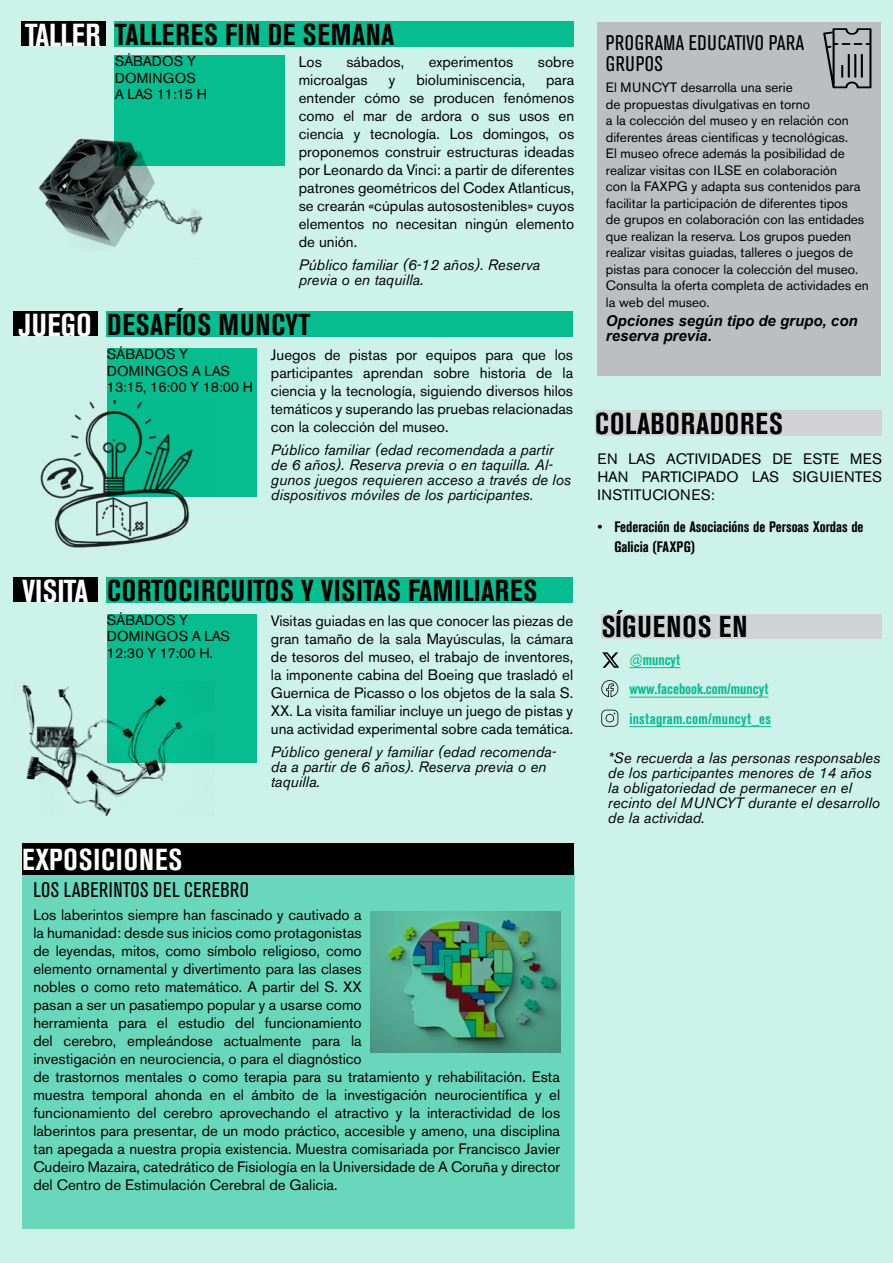
<style>
.page{position:relative;width:893px;height:1263px;background:#cdf2e9}
.page>*{position:absolute;margin:0;border:0;box-sizing:border-box;transform-origin:0 0}
.tipo_actividad{font:700 condensed 31.5px "Akzidenz Grotesk BE";letter-spacing:.005em;color:#fff}
.titulo{font:700 condensed 30px "Akzidenz Grotesk BE";letter-spacing:.03em;color:#000}
.titulo_-_blanco{font:700 condensed 30px "Akzidenz Grotesk BE";letter-spacing:.03em;color:#fff}
.subtitulo{font:condensed 21px/21.8px "Akzidenz Grotesk BE";letter-spacing:.02em;color:#000}
.textos{font:15px/18px "Akzidenz Grotesk BE";color:#000;text-align:justify}
.reservas_publico_etc{font:italic 15px/15px "Akzidenz Grotesk BE";color:#000}
.t1{font:700 condensed 15px/19.5px "Akzidenz Grotesk BE";color:#000}
.aula_taller{font:italic 700 15px/15px "Arial";color:#000101}
.t2{font:700 condensed 15px "Akzidenz Grotesk BE";color:#05bd8f}
.t3{font:700 condensed 15px "Akzidenz Grotesk BE";letter-spacing:.02em;color:#05bd8f}
.dia_y_hora{font:14.25px/16.5px "Akzidenz Grotesk BE";letter-spacing:.01em;color:#000}
.dia_y_hora-2{font:14.25px/16.5px "Akzidenz Grotesk BE";letter-spacing:-.01em;color:#000}
.textos_taller{font:13.5px/16.5px "Akzidenz Grotesk BE";color:#000}
</style>
<div class="page">
<div style="left:22px;top:867px;width:553px;height:362px;background:#69d7bc"></div>
<div style="left:602px;top:614px;width:280px;height:25px;background:#d1d3d4"></div>
<div style="left:595px;top:410px;width:287px;height:26px;background:#d1d3d4"></div>
<div style="left:597px;top:22px;width:283px;height:354px;background:#bcbec0"></div>
<svg style="left:823px;top:28px;width:48px;height:60px"></svg>
<hr style="left:848px;top:54px;width:2px;height:24px;background:#000">
<hr style="left:854px;top:54px;width:2px;height:24px;background:#000">
<hr style="left:861px;top:54px;width:2px;height:24px;background:#000">
<div style="left:107px;top:614px;width:149px;height:149px;background:#05bd8f"></div>
<div style="left:107px;top:577px;width:466px;height:26px;background:#05bd8f"></div>
<div style="left:13px;top:577px;width:84px;height:25px;background:#000"></div>
<img style="left:22px;top:684px;width:161px;height:131px">
<div style="left:22px;top:843px;width:551px;height:31px;background:#000"></div>
<div style="left:115px;top:55px;width:170px;height:111px;background:#05bd8f"></div>
<div style="left:115px;top:22px;width:459px;height:25px;background:#05bd8f"></div>
<div style="left:21px;top:22px;width:84px;height:24px;background:#000"></div>
<img style="left:38px;top:118px;width:165px;height:129px">
<hr style="left:629px;top:667px;width:51px;height:1px;background:#05bd8f">
<hr style="left:629px;top:697px;width:139px;height:1px;background:#05bd8f">
<hr style="left:629px;top:726px;width:142px;height:1px;background:#05bd8f">
<svg style="left:602px;top:652px;width:17px;height:16px"></svg>
<svg style="left:601px;top:680px;width:17px;height:17px"></svg>
<svg style="left:601px;top:710px;width:17px;height:17px"></svg>
<div style="left:107px;top:348px;width:149px;height:149px;background:#05bd8f"></div>
<div style="left:107px;top:311px;width:466px;height:26px;background:#05bd8f"></div>
<div style="left:13px;top:311px;width:84px;height:25px;background:#000"></div>
<img style="left:40px;top:400px;width:153px;height:148px">
<img style="left:370px;top:911px;width:190px;height:141px">
<p class="tipo_actividad" style="left:25px;top:17px;width:77px">TALLER</p>
<p class="tipo_actividad" style="left:19px;top:307px;width:74px">JUEGO</p>
<p class="titulo" style="left:115px;top:17px;width:281px">TALLERES FIN DE SEMANA</p>
<p class="dia_y_hora" style="left:115px;top:53px;width:94px">SÁBADOS Y<br>DOMINGOS<br>A LAS 11:15 H</p>
<p class="textos" style="left:299px;top:52px;width:25px">Los</p>
<p class="textos" style="left:346px;top:52px;width:59px">sábados,</p>
<p class="textos" style="left:429px;top:52px;width:86px">experimentos</p>
<p class="textos" style="left:538px;top:52px;width:38px">sobre</p>
<p class="textos" style="left:299px;top:70px;width:71px">microalgas</p>
<p class="textos" style="left:389px;top:70px;width:8px">y</p>
<p class="textos" style="left:416px;top:70px;width:110px">bioluminiscencia,</p>
<p class="textos" style="left:299px;top:70px;width:277px;text-indent:247px">para entender cómo se producen fenómenos como el mar de ardora o sus usos en ciencia y tecnología. Los domingos, os proponemos construir estructuras ideadas por Leonardo da Vinci: a partir de diferentes patrones geométricos del Codex Atlanticus, se crearán «cúpulas autosostenibles» cuyos elementos no necesitan ningún elemento de unión.</p>
<p class="reservas_publico_etc" style="left:299px;top:257px;width:243px">Público familiar (6-12 años). Reserva previa o en taquilla.</p>
<p class="titulo" style="left:107px;top:307px;width:205px">DESAFÍOS MUNCYT</p>
<p class="dia_y_hora-2" style="left:107px;top:346px;width:148px">SÁBADOS Y<br>DOMINGOS A LAS<br>13:15, 16:00 Y 18:00 H</p>
<p class="textos" style="left:271px;top:345px;width:304px">Juegos de pistas por equipos para que los participantes aprendan sobre historia de la ciencia y la tecnología, siguiendo diversos hilos temáticos y superando las pruebas relacionadas con la colección del museo.</p>
<p class="reservas_publico_etc" style="left:271px;top:442px;width:302px">Público familiar (edad recomendada a partir de 6 años). Reserva previa o en taquilla. Al&shy;gunos juegos requieren acceso a través de los dispositivos móviles de los participantes.</p>
<p class="tipo_actividad" style="left:22px;top:573px;width:67px">VISITA</p>
<p class="titulo" style="left:107px;top:573px;width:432px">CORTOCIRCUITOS Y VISITAS FAMILIARES</p>
<p class="dia_y_hora" style="left:107px;top:612px;width:125px">SÁBADOS Y<br>DOMINGOS A LAS<br>12:30 Y 17:00 H.</p>
<p class="textos" style="left:271px;top:611px;width:304px">Visitas guiadas en las que conocer las piezas de gran tamaño de la sala Mayúsculas, la cámara de tesoros del museo, el trabajo de inventores, la imponente cabina del Boeing que trasladó el Guernica de Picasso o los objetos de la sala S.<br>XX. La visita familiar incluye un juego de pistas y una actividad experimental sobre cada temática.</p>
<p class="reservas_publico_etc" style="left:271px;top:744px;width:287px">Público general y familiar (edad recomenda&shy;da a partir de 6 años). Reserva previa o en taquilla.</p>
<p class="titulo_-_blanco" style="left:22px;top:842px;width:162px">EXPOSICIONES</p>
<p class="subtitulo" style="left:33px;top:880px;width:217px">LOS LABERINTOS DEL CEREBRO</p>
<p class="textos" style="left:33px;top:905px;width:528px;text-align:left">Los laberintos siempre han fascinado y cautivado a<br>la humanidad: desde sus inicios como protagonistas<br>de leyendas, mitos, como símbolo religioso, como<br>elemento ornamental y divertimento para las clases<br>nobles o como reto matemático. A partir del S. XX<br>pasan a ser un pasatiempo popular y a usarse como<br>herramienta para el estudio del funcionamiento<br>del cerebro, empleándose actualmente para la<br>investigación en neurociencia, o para el diagnóstico<br>de trastornos mentales o como terapia para su tratamiento y rehabilitación. Esta muestra temporal ahonda en el ámbito de la investigación neurocientífica y el funcionamiento del cerebro aprovechando el atractivo y la interactividad de los laberintos para presentar, de un modo práctico, accesible y ameno, una disciplina tan apegada a nuestra propia existencia. Muestra comisariada por Francisco Javier Cudeiro Mazaira, catedrático de Fisiología en la Universidade de A Coruña y director del Centro de Estimulación Cerebral de Galicia.</p>
<p class="subtitulo" style="left:606px;top:32px;width:200px">PROGRAMA EDUCATIVO PARA<br>GRUPOS</p>
<p class="textos_taller" style="left:606px;top:79px;width:264px">El MUNCYT desarrolla una serie<br>de propuestas divulgativas en torno<br>a la colección del museo y en relación con diferentes áreas científicas y tecnológicas.<br>El museo ofrece además la posibilidad de realizar visitas con ILSE en colaboración<br>con la FAXPG y adapta sus contenidos para facilitar la participación de diferentes tipos<br>de grupos en colaboración con las entidades que realizan la reserva. Los grupos pueden realizar visitas guiadas, talleres o juegos de pistas para conocer la colección del museo.<br>Consulta la oferta completa de actividades en la web del museo.</p>
<p class="aula_taller" style="left:606px;top:314px;width:253px">Opciones según tipo de grupo, con reserva previa.</p>
<p class="titulo" style="left:595px;top:406px;width:189px">COLABORADORES</p>
<p class="textos" style="left:597px;top:450px;width:286px">EN LAS ACTIVIDADES DE ESTE MES HAN PARTICIPADO LAS SIGUIENTES INSTITUCIONES:</p>
<p class="t1" style="left:614px;top:518px;width:251px;text-indent:-17px">• Federación de Asociacións de Persoas Xordas de<br>Galicia (FAXPG)</p>
<p class="titulo" style="left:602px;top:609px;width:147px">SÍGUENOS EN</p>
<p class="t2" style="left:629px;top:651px;width:52px">@muncyt</p>
<p class="t2" style="left:629px;top:680px;width:141px">www.facebook.com/muncyt</p>
<p class="t3" style="left:629px;top:710px;width:143px">instagram.com/muncyt_es</p>
<p class="reservas_publico_etc" style="left:608px;top:750px;width:274px">*Se recuerda a las personas responsables de los participantes menores de 14 años la obligatoriedad de permanecer en el recinto del MUNCYT durante el desarrollo de la actividad.</p>
</div>
